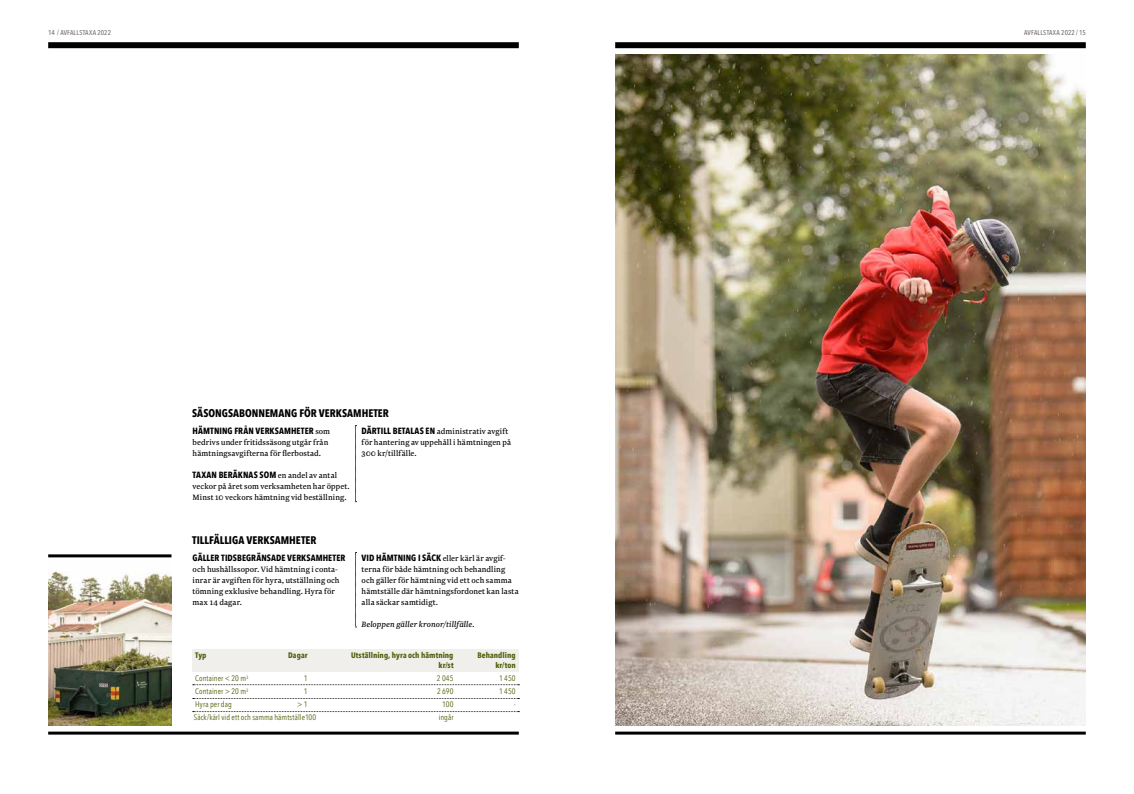
<style>
.page{position:relative;width:1134px;height:794px;background:#fff}
.page>*{position:absolute;margin:0;border:0;box-sizing:border-box;transform-origin:0 0}
.t1{font:700 11px "Avenir Next Condensed";color:#000}
.t2{font:9px/11px "Newzald";letter-spacing:.015em;color:#000}
.t3{font:700 9px "Avenir Next Condensed";letter-spacing:.01em;color:#000}
.t4{font:italic 9px "Newzald";letter-spacing:.005em;color:#000}
.t5{font:8px "Avenir Next Condensed";letter-spacing:.01em;color:#4f610a}
.t6{font:700 8px "Avenir Next Condensed";letter-spacing:.01em;color:#4f610a}
.t7{font:500 7px "Avenir Next Condensed";letter-spacing:.02em;color:#746a6d}
.s1{font-family:"Newzald";font-weight:400}
.s2{font-family:"Avenir Next Condensed";font-weight:700}
</style>
<div class="page">
<div style="left:193px;top:649px;width:326px;height:23px;background:#f1efec"></div>
<svg style="left:355px;top:552px;width:2px;height:75px"></svg>
<svg style="left:355px;top:425px;width:2px;height:77px"></svg>
<svg style="left:193px;top:711px;width:326px;height:1px"></svg>
<svg style="left:193px;top:698px;width:326px;height:1px"></svg>
<svg style="left:193px;top:684px;width:326px;height:1px"></svg>
<div style="left:48px;top:42px;width:471px;height:6px;background:#000"></div>
<hr style="left:48px;top:554px;width:123px;height:3px;background:#000">
<img style="left:48px;top:571px;width:123px;height:154px">
<div style="left:615px;top:42px;width:471px;height:6px;background:#000"></div>
<hr style="left:615px;top:731px;width:471px;height:3px;background:#000">
<hr style="left:48px;top:731px;width:471px;height:3px;background:#000">
<img style="left:615px;top:54px;width:471px;height:671px">
<p class="t7" style="left:48px;top:29px;width:64px">14 / AVFALLSTAXA 2022</p>
<p class="t7" style="left:1024px;top:29px;width:63px">AVFALLSTAXA 2022 / 15</p>
<p class="t1" style="left:192px;top:406px;width:198px">SÄSONGSABONNEMANG FÖR VERKSAMHETER</p>
<p class="t3" style="left:193px;top:426px;width:139px">HÄMTNING FRÅN VERKSAMHETER <span class="s1">som</span></p>
<p class="t2" style="left:193px;top:437px;width:137px">bedrivs under fritidssäsong utgår från hämtningsavgifterna för flerbostad.</p>
<p class="t3" style="left:193px;top:470px;width:146px">TAXAN BERÄKNAS SOM <span class="s1">en andel av antal</span></p>
<p class="t2" style="left:193px;top:481px;width:158px">veckor på året som verksamheten har öppet.<br>Minst 10 veckors hämtning vid beställning.</p>
<p class="t1" style="left:192px;top:533px;width:126px">TILLFÄLLIGA VERKSAMHETER</p>
<p class="t3" style="left:193px;top:552px;width:154px">GÄLLER TIDSBEGRÄNSADE VERKSAMHETER</p>
<p class="t2" style="left:193px;top:564px;width:148px">och hushållssopor. Vid hämtning i conta&shy;inrar är avgiften för hyra, utställning och tömning exklusive behandling. Hyra för max 14 dagar.</p>
<p class="t2" style="left:362px;top:426px;width:151px"><span class="s2">DÄRTILL BETALAS EN</span> administrativ avgift för hantering av uppehåll i hämtningen på<br>300 kr/tillfälle.</p>
<p class="t2" style="left:362px;top:553px;width:158px"><span class="s2">VID HÄMTNING I SÄCK</span> eller kärl är avgif&shy;terna för både hämtning och behandling och gäller för hämtning vid ett och samma hämtställe där hämtningsfordonet kan lasta alla säckar samtidigt.</p>
<p class="t4" style="left:362px;top:619px;width:115px">Beloppen gäller kronor/tillfälle.</p>
<p class="t6" style="left:195px;top:650px;width:13px">Typ</p>
<p class="t6" style="left:288px;top:650px;width:21px">Dagar</p>
<p class="t6" style="left:351px;top:650px;width:104px">Utställning, hyra och hämtning</p>
<p class="t6" style="left:477px;top:650px;width:40px">Behandling</p>
<p class="t6" style="left:439px;top:660px;width:16px">kr/st</p>
<p class="t6" style="left:495px;top:660px;width:22px">kr/ton</p>
<p class="t5" style="left:195px;top:672px;width:55px">Container &lt; 20 m<sup>3</sup></p>
<p class="t5" style="left:304px;top:672px;width:5px">1</p>
<p class="t5" style="left:437px;top:672px;width:18px">2 045</p>
<p class="t5" style="left:499px;top:672px;width:18px">1 450</p>
<p class="t5" style="left:195px;top:685px;width:55px">Container &gt; 20 m<sup>3</sup></p>
<p class="t5" style="left:304px;top:685px;width:5px">1</p>
<p class="t5" style="left:437px;top:685px;width:18px">2 690</p>
<p class="t5" style="left:499px;top:685px;width:18px">1 450</p>
<p class="t5" style="left:195px;top:698px;width:38px">Hyra per dag</p>
<p class="t5" style="left:297px;top:698px;width:12px">&gt; 1</p>
<p class="t5" style="left:442px;top:698px;width:13px">100</p>
<p class="t5" style="left:514px;top:698px;width:3px">-</p>
<p class="t5" style="left:194px;top:711px;width:124px">Säck/kärl vid ett och samma hämtställe100</p>
<p class="t5" style="left:439px;top:711px;width:16px">ingår</p>
</div>
